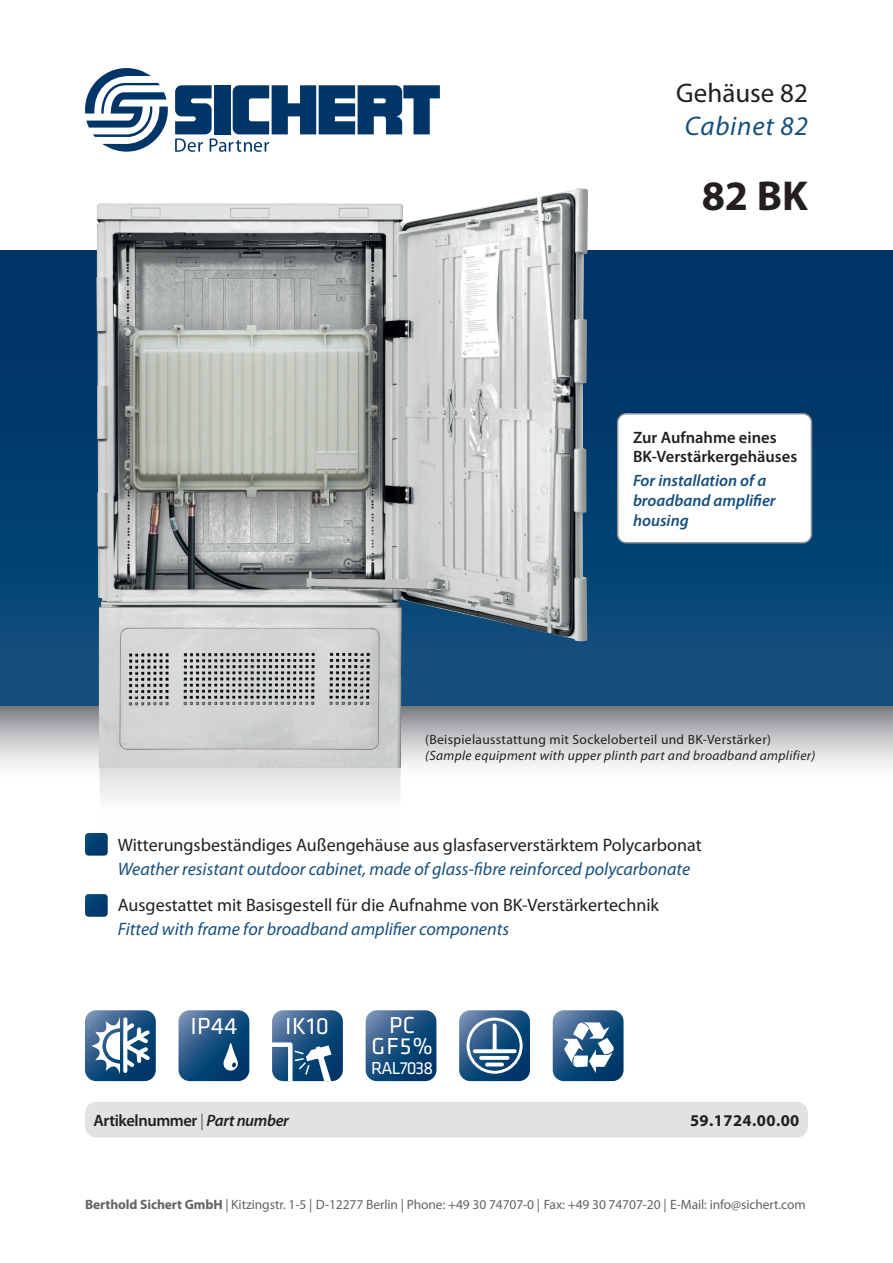
<style>
.page{position:relative;width:893px;height:1263px;background:#fff}
.page>*{position:absolute;margin:0;border:0;box-sizing:border-box;transform-origin:0 0}
.t1{font:700 42px "Myriad Pro";color:#231f20}
.t2{font:27px "Myriad Pro";color:#231f20}
.t3{font:italic 27px "Myriad Pro";letter-spacing:.03em;color:#164f7e}
.t4{font:24.15px "Klavika";letter-spacing:.025em;color:#fff}
.t5{font:24px/21px "Klavika";color:#fff;text-align:center}
.t6{font:18px "Myriad Pro";color:#231f20}
.t7{font:italic 18px "Myriad Pro";color:#164f7e}
.t8{font:18px "Klavika";letter-spacing:-.05em;color:#fff}
.t9{font:italic 600 16.5px/19.8px "Myriad Pro";color:#164f7e}
.t10{font:600 16.5px/19.8px "Myriad Pro";color:#231f20}
.t11{font:600 16.5px "Myriad Pro";letter-spacing:-.025em;color:#231f20}
.t12{font:700 16.5px "Myriad Pro";letter-spacing:.025em;color:#231f20}
.t13{font:13.5px "Myriad Pro";letter-spacing:-.005em;color:#636366}
.t14{font:italic 13.5px "Myriad Pro";letter-spacing:.025em;color:#231f20}
.t15{font:13.5px "Myriad Pro";letter-spacing:.025em;color:#231f20}
.s1{font-weight:400;color:#636366}
.s2{font-style:italic}
.s3{font-weight:700}
</style>
<div class="page">
<svg style="left:0;top:706px;width:893px;height:60px;background:#bdbec0"></svg>
<div style="left:0;top:251px;width:893px;height:455px;background:linear-gradient(to bottom,#003162,#0f4f7e)"></div>
<div style="left:618px;top:414px;width:193px;height:129px;background:#fff;border-radius:9px"></div>
<div style="left:617px;top:413px;width:195px;height:130px;border:2px solid #939598;border-radius:9px"></div>
<svg style="left:85px;top:764px;width:316px;height:92px"></svg>
<svg style="left:85px;top:894px;width:23px;height:23px"></svg>
<div style="left:85px;top:1102px;width:723px;height:35px;background:#e1e2e4;border-radius:11px"></div>
<svg style="left:459px;top:1010px;width:71px;height:71px;background:#36648e"></svg>
<svg style="left:366px;top:1010px;width:70px;height:71px;background:#225683"></svg>
<svg style="left:85px;top:1010px;width:71px;height:71px"></svg>
<svg style="left:179px;top:1010px;width:70px;height:71px;background:#2e5e89"></svg>
<svg style="left:272px;top:1010px;width:71px;height:72px;background:#477197"></svg>
<img style="left:96px;top:188px;width:492px;height:580px">
<svg style="left:553px;top:1010px;width:71px;height:71px"></svg>
<div style="left:467px;top:1018px;width:56px;height:56px;border:3px solid #fff;border-radius:50%"></div>
<svg style="left:493px;top:1025px;width:4px;height:24px"></svg>
<svg style="left:475px;top:1049px;width:40px;height:4px"></svg>
<svg style="left:481px;top:1056px;width:27px;height:4px"></svg>
<svg style="left:487px;top:1062px;width:15px;height:4px"></svg>
<svg style="left:85px;top:68px;width:83px;height:84px"></svg>
<svg style="left:175px;top:85px;width:265px;height:67px"></svg>
<h2 class="t2" style="left:676px;top:76px;width:133px">Gehäuse 82</h2>
<h2 class="t3" style="left:685px;top:109px;width:125px">Cabinet 82</h2>
<h1 class="t1" style="left:702px;top:168px;width:108px">82 BK</h1>
<p class="t10" style="left:633px;top:427px;width:166px">Zur Aufnahme eines<br>BK-Verstärkergehäuses</p>
<p class="t9" style="left:633px;top:470px;width:144px">For installation of a broadband amplifier housing</p>
<p class="t15" style="left:425px;top:731px;width:347px">(Beispielausstattung mit Sockeloberteil und BK-Verstärker)</p>
<p class="t14" style="left:425px;top:747px;width:392px">(Sample equipment with upper plinth part and broadband amplifier)</p>
<p class="t6" style="left:118px;top:834px;width:585px">Witterungsbeständiges Außengehäuse aus glasfaserverstärktem Polycarbonat</p>
<p class="t7" style="left:118px;top:858px;width:574px">Weather resistant outdoor cabinet, made of glass-fibre reinforced polycarbonate</p>
<p class="t6" style="left:118px;top:894px;width:543px">Ausgestattet mit Basisgestell für die Aufnahme von BK-Verstärkertechnik</p>
<p class="t7" style="left:118px;top:918px;width:393px">Fitted with frame for broadband amplifier components</p>
<h3 class="t4" style="left:190px;top:1013px;width:49px">IP44</h3>
<h3 class="t5" style="left:371px;top:1015px;width:63px">PC<br>GF5%</h3>
<p class="t8" style="left:371px;top:1058px;width:63px">RAL7038</p>
<h3 class="t4" style="left:285px;top:1013px;width:45px">IK10</h3>
<p class="t11" style="left:94px;top:1110px;width:197px">Artikelnummer <span class="s1">|</span> <span class="s2">Part number</span></p>
<p class="t12" style="left:690px;top:1110px;width:111px">59.1724.00.00</p>
<p class="t13" style="left:85px;top:1196px;width:722px"><span class="s3">Berthold Sichert GmbH</span> | Kitzingstr. 1-5 | D-12277 Berlin | Phone: +49 30 74707-0 | Fax: +49 30 74707-20 | E-Mail: info@sichert.com</p>
</div>
